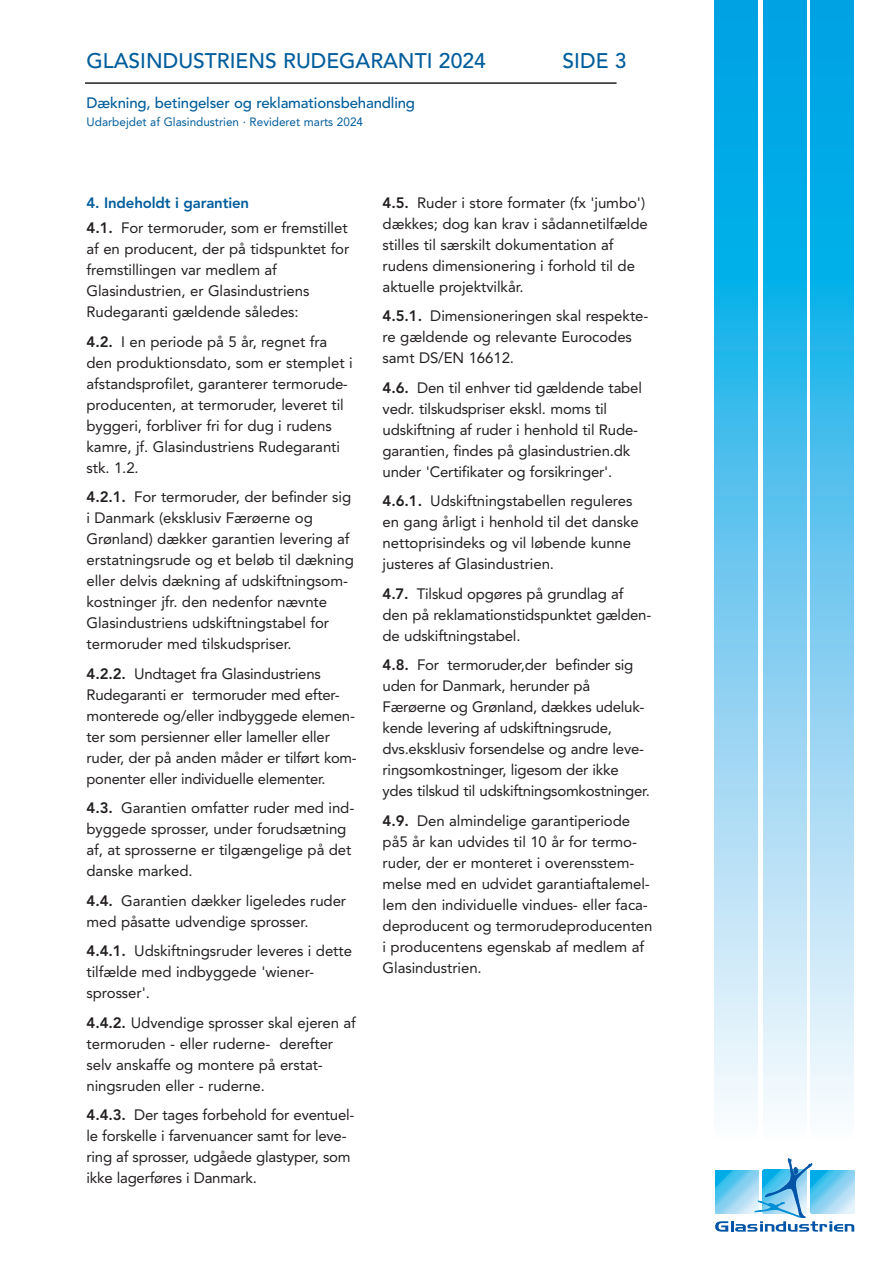
<style>
.page{position:relative;width:893px;height:1263px;background:#fff}
.page>*{position:absolute;margin:0;border:0;box-sizing:border-box;transform-origin:0 0}
.t1{font:500 21px "Avenir";color:#005d9c}
.t2{font:15px/21px "Avenir";letter-spacing:-.005em;color:#231f20}
.t3{font:500 15px "Avenir";letter-spacing:-.01em;color:#005d9c}
.t4{font:12px "Avenir";color:#005d9c}
.s1{font-weight:800;color:#005d9c}
.s2{font-weight:800}
</style>
<div class="page">
<svg style="left:715px;top:0;width:43px;height:1109px;background:#67c8ef"></svg>
<svg style="left:763px;top:0;width:43px;height:1109px;background:#67c8ef"></svg>
<svg style="left:811px;top:0;width:43px;height:1109px;background:#67c8ef"></svg>
<svg style="left:715px;top:1158px;width:139px;height:73px"></svg>
<hr style="left:85px;top:82px;width:532px;height:2px;background:#231f20">
<h1 class="t1" style="left:87px;top:52px;width:401px">GLASINDUSTRIENS RUDEGARANTI 2024</h1>
<h1 class="t1" style="left:563px;top:52px;width:66px">SIDE 3</h1>
<p class="t3" style="left:87px;top:96px;width:330px">Dækning, betingelser og reklamationsbehandling</p>
<p class="t4" style="left:87px;top:117px;width:278px">Udarbejdet af Glasindustrien · Revideret marts 2024</p>
<p class="t2" style="left:87px;top:191px;width:263px;line-height:25.2px"><span class="s1">4. Indeholdt i garantien<br></span><span class="s2">4.1.</span> For termoruder, som er fremstillet</p>
<p class="t2" style="left:87px;top:240px;width:264px">af en producent, der på tidspunktet for fremstillingen var medlem af Glasindustrien, er Glasindustriens Rudegaranti gældende således:</p>
<p class="t2" style="left:87px;top:332px;width:268px"><span class="s2">4.2.</span> I en periode på 5 år, regnet fra den produktionsdato, som er stemplet i afstandsprofilet, garanterer termorude&shy;producenten, at termoruder, leveret til byggeri, forbliver fri for dug i rudens kamre, jf. Glasindustriens Rudegaranti stk. 1.2.</p>
<p class="t2" style="left:87px;top:488px;width:269px"><span class="s2">4.2.1.</span> For termoruder, der befinder sig i Danmark (eksklusiv Færøerne og Grønland) dækker garantien levering af erstatningsrude og et beløb til dækning eller delvis dækning af udskiftningsom&shy;kostninger jfr. den nedenfor nævnte Glasindustriens udskiftningstabel for termoruder med tilskudspriser.</p>
<p class="t2" style="left:87px;top:664px;width:272px"><span class="s2">4.2.2.</span> Undtaget fra Glasindustriens Rudegaranti er termoruder med efter&shy;monterede og/eller indbyggede elemen&shy;ter som persienner eller lameller eller ruder, der på anden måder er tilført kom&shy;ponenter eller individuelle elementer.</p>
<p class="t2" style="left:87px;top:799px;width:269px"><span class="s2">4.3.</span> Garantien omfatter ruder med ind&shy;byggede sprosser, under forudsætning af, at sprosserne er tilgængelige på det danske marked.</p>
<p class="t2" style="left:87px;top:891px;width:261px"><span class="s2">4.4.</span> Garantien dækker ligeledes ruder med påsatte udvendige sprosser.</p>
<p class="t2" style="left:87px;top:942px;width:267px"><span class="s2">4.4.1.</span> Udskiftningsruder leveres i dette tilfælde med indbyggede 'wiener&shy;sprosser'.</p>
<p class="t2" style="left:87px;top:1013px;width:271px"><span class="s2">4.4.2.</span> Udvendige sprosser skal ejeren af termoruden - eller ruderne- derefter selv anskaffe og montere på erstat&shy;ningsruden eller - ruderne.</p>
<p class="t2" style="left:87px;top:1106px;width:269px"><span class="s2">4.4.3.</span> Der tages forbehold for eventuel&shy;le forskelle i farvenuancer samt for leve&shy;ring af sprosser, udgåede glastyper, som ikke lagerføres i Danmark.</p>
<p class="t2" style="left:383px;top:193px;width:267px"><span class="s2">4.5.</span> Ruder i store formater (fx 'jumbo') dækkes; dog kan krav i sådannetilfælde stilles til særskilt dokumentation af rudens dimensionering i forhold til de aktuelle projektvilkår.</p>
<p class="t2" style="left:383px;top:307px;width:267px"><span class="s2">4.5.1.</span> Dimensioneringen skal respekte&shy;re gældende og relevante Eurocodes samt DS/EN 16612.</p>
<p class="t2" style="left:383px;top:378px;width:261px"><span class="s2">4.6.</span> Den til enhver tid gældende tabel vedr. tilskudspriser ekskl. moms til udskiftning af ruder i henhold til Rude&shy;garantien, findes på glasindustrien.dk under 'Certifikater og forsikringer'.</p>
<p class="t2" style="left:383px;top:492px;width:258px"><span class="s2">4.6.1.</span> Udskiftningstabellen reguleres en gang årligt i henhold til det danske nettoprisindeks og vil løbende kunne justeres af Glasindustrien.</p>
<p class="t2" style="left:383px;top:584px;width:270px"><span class="s2">4.7.</span> Tilskud opgøres på grundlag af den på reklamationstidspunktet gælden&shy;de udskiftningstabel.</p>
<p class="t2" style="left:383px;top:656px;width:269px"><span class="s2">4.8.</span> For termoruder,der befinder sig uden for Danmark, herunder på Færøerne og Grønland, dækkes udeluk&shy;kende levering af udskiftningsrude, dvs.eksklusiv forsendelse og andre leve&shy;ringsomkostninger, ligesom der ikke ydes tilskud til udskiftningsomkostninger.</p>
<p class="t2" style="left:383px;top:811px;width:271px"><span class="s2">4.9.</span> Den almindelige garantiperiode på5 år kan udvides til 10 år for termo&shy;ruder, der er monteret i overensstem&shy;melse med en udvidet garantiaftalemel&shy;lem den individuelle vindues- eller faca&shy;deproducent og termorudeproducenten i producentens egenskab af medlem af Glasindustrien.</p>
</div>
